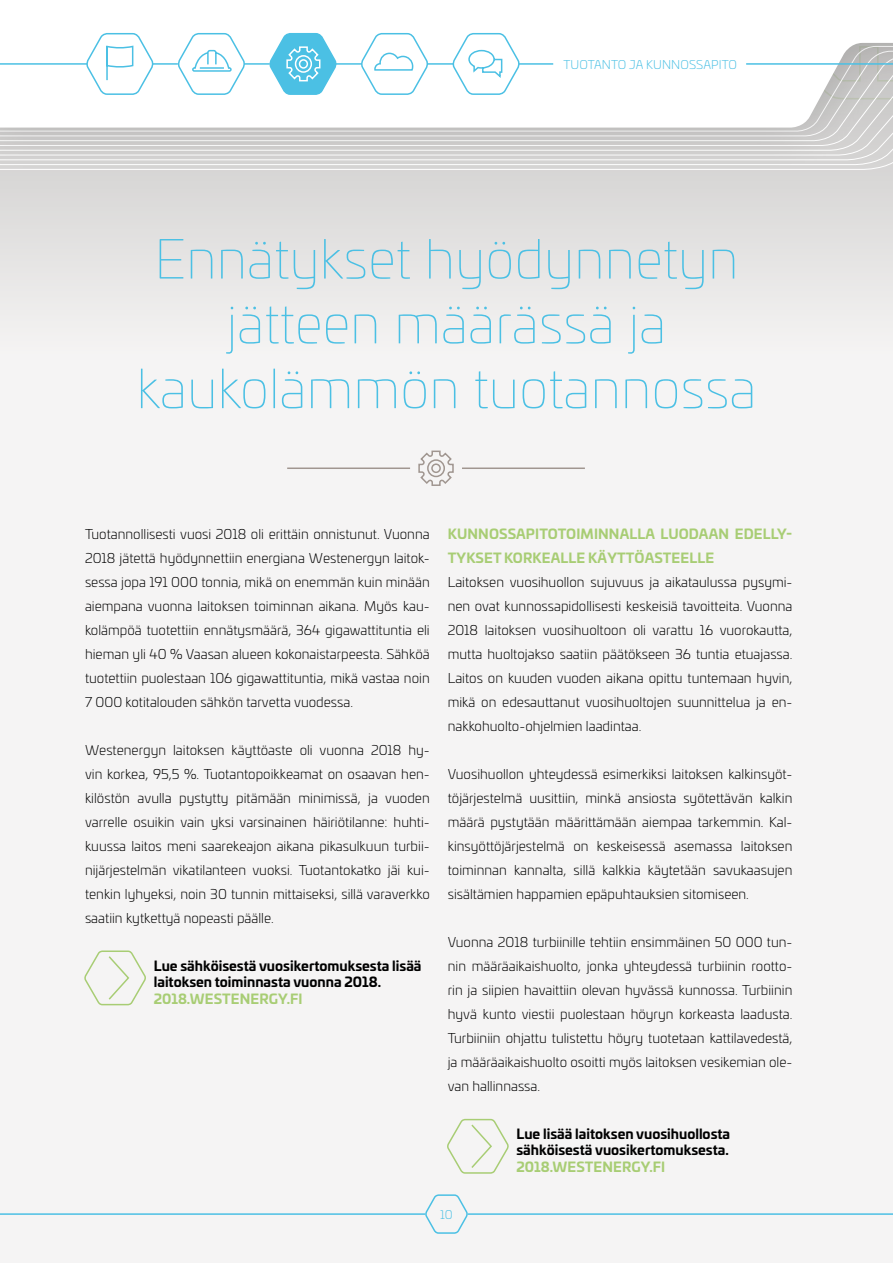
<style>
.page{position:relative;width:893px;height:1263px;background:#f5f4f4}
.page>*{position:absolute;margin:0;border:0;box-sizing:border-box;transform-origin:0 0}
.t1{font:100 54px/64.8px "Univia Pro";color:#4bc0e4;text-align:center}
.t2{font:300 13.5px/24px "Univia Pro";color:#000;text-align:justify}
.t3{font:700 13.5px/16.2px "Univia Pro";color:#000}
.t4{font:700 13.5px/24px "Univia Pro";letter-spacing:.01em;color:#a8cd74}
.t5{font:300 12px "Univia Pro";letter-spacing:.01em;color:#4bc0e4}
</style>
<div class="page">
<svg style="left:0;top:175px;width:893px;height:122px;fill:#e1e0e0"></svg>
<div style="left:0;top:0;width:893px;height:175px;background:#000;opacity:.15"></div>
<div style="left:0;top:0;width:893px;height:128px;background:#fff"></div>
<svg style="left:177px;top:32px;width:68px;height:64px"></svg>
<svg style="left:269px;top:32px;width:68px;height:64px"></svg>
<svg style="left:452px;top:32px;width:68px;height:64px"></svg>
<hr style="left:153px;top:63px;width:25px;height:2px;background:#4bc0e4">
<hr style="left:244px;top:63px;width:26px;height:2px;background:#4bc0e4">
<hr style="left:336px;top:63px;width:25px;height:2px;background:#4bc0e4">
<hr style="left:427px;top:63px;width:26px;height:2px;background:#4bc0e4">
<hr style="left:0;top:63px;width:87px;height:2px;background:#4bc0e4">
<hr style="left:519px;top:63px;width:34px;height:2px;background:#4bc0e4">
<hr style="left:746px;top:63px;width:147px;height:2px;background:#4bc0e4">
<svg style="left:425px;top:1194px;width:43px;height:40px"></svg>
<hr style="left:468px;top:1213px;width:425px;height:2px;background:#4bc0e4">
<hr style="left:0;top:1213px;width:425px;height:2px;background:#4bc0e4">
<svg style="left:86px;top:32px;width:68px;height:64px"></svg>
<svg style="left:361px;top:32px;width:67px;height:64px"></svg>
<svg style="left:84px;top:950px;width:62px;height:56px"></svg>
<svg style="left:447px;top:1118px;width:62px;height:56px"></svg>
<hr style="left:287px;top:467px;width:123px;height:2px;background:#a09690">
<hr style="left:462px;top:467px;width:123px;height:2px;background:#a09690">
<svg style="left:418px;top:450px;width:36px;height:36px"></svg>
<p class="t5" style="left:563px;top:56px;width:175px">TUOTANTO JA KUNNOSSAPITO</p>
<h1 class="t1" style="left:136px;top:224px;width:622px">Ennätykset hyödynnetyn jätteen määrässä ja kaukolämmön tuotannossa</h1>
<p class="t2" style="left:85px;top:522px;width:346px">Tuotannollisesti vuosi 2018 oli erittäin onnistunut. Vuonna 2018 jätettä hyödynnettiin energiana Westenergyn laitok&shy;sessa jopa 191 000 tonnia, mikä on enemmän kuin minään aiempana vuonna laitoksen toiminnan aikana. Myös kau&shy;kolämpöä tuotettiin ennätysmäärä, 364 gigawattituntia eli hieman yli 40 % Vaasan alueen kokonaistarpeesta. Sähköä tuotettiin puolestaan 106 gigawattituntia, mikä vastaa noin 7 000 kotitalouden sähkön tarvetta vuodessa.</p>
<p class="t2" style="left:85px;top:738px;width:346px">Westenergyn laitoksen käyttöaste oli vuonna 2018 hy&shy;vin korkea, 95,5 %. Tuotantopoikkeamat on osaavan hen&shy;kilöstön avulla pystytty pitämään minimissä, ja vuoden varrelle osuikin vain yksi varsinainen häiriötilanne: huhti&shy;kuussa laitos meni saarekeajon aikana pikasulkuun turbii&shy;nijärjestelmän vikatilanteen vuoksi. Tuotantokatko jäi kui&shy;tenkin lyhyeksi, noin 30 tunnin mittaiseksi, sillä varaverkko saatiin kytkettyä nopeasti päälle.</p>
<p class="t3" style="left:154px;top:957px;width:269px">Lue sähköisestä vuosikertomuksesta lisää laitoksen toiminnasta vuonna 2018.</p>
<p class="t4" style="left:154px;top:985px;width:150px">2018.WESTENERGY.FI</p>
<p class="t4" style="left:448px;top:521px;width:346px">KUNNOSSAPITOTOIMINNALLA LUODAAN EDELLY-<br>TYKSET KORKEALLE KÄYTTÖASTEELLE</p>
<p class="t2" style="left:448px;top:570px;width:346px">Laitoksen vuosihuollon sujuvuus ja aikataulussa pysymi&shy;nen ovat kunnossapidollisesti keskeisiä tavoitteita. Vuonna 2018 laitoksen vuosihuoltoon oli varattu 16 vuorokautta, mutta huoltojakso saatiin päätökseen 36 tuntia etuajassa.<br>Laitos on kuuden vuoden aikana opittu tuntemaan hyvin, mikä on edesauttanut vuosihuoltojen suunnittelua ja en&shy;nakkohuolto-ohjelmien laadintaa.</p>
<p class="t2" style="left:448px;top:762px;width:346px">Vuosihuollon yhteydessä esimerkiksi laitoksen kalkinsyöt&shy;töjärjestelmä uusittiin, minkä ansiosta syötettävän kalkin määrä pystytään määrittämään aiempaa tarkemmin. Kal&shy;kinsyöttöjärjestelmä on keskeisessä asemassa laitoksen toiminnan kannalta, sillä kalkkia käytetään savukaasujen sisältämien happamien epäpuhtauksien sitomiseen.</p>
<p class="t2" style="left:448px;top:930px;width:346px">Vuonna 2018 turbiinille tehtiin ensimmäinen 50 000 tun&shy;nin määräaikaishuolto, jonka yhteydessä turbiinin rootto&shy;rin ja siipien havaittiin olevan hyvässä kunnossa. Turbiinin hyvä kunto viestii puolestaan höyryn korkeasta laadusta.<br>Turbiiniin ohjattu tulistettu höyry tuotetaan kattilavedestä, ja määräaikaishuolto osoitti myös laitoksen vesikemian ole&shy;van hallinnassa.</p>
<p class="t3" style="left:516px;top:1125px;width:215px">Lue lisää laitoksen vuosihuollosta sähköisestä vuosikertomuksesta.</p>
<p class="t4" style="left:516px;top:1153px;width:150px">2018.WESTENERGY.FI</p>
<p class="t5" style="left:440px;top:1205px;width:14px">10</p>
</div>
